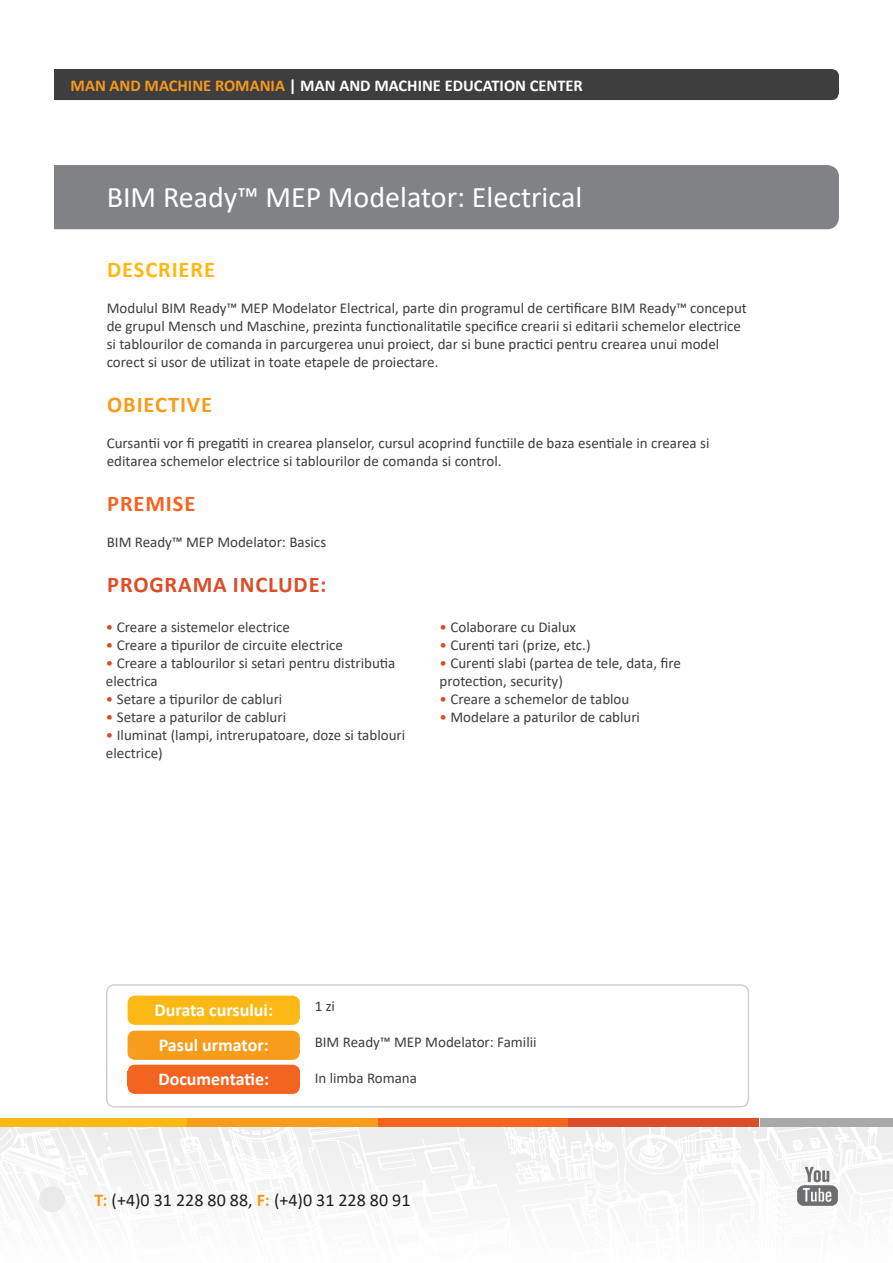
<style>
.page{position:relative;width:893px;height:1263px;background:#fff}
.page>*{position:absolute;margin:0;border:0;box-sizing:border-box;transform-origin:0 0}
.t1{font:30px "Calibri";color:#fff}
.t2{font:700 22.5px "Calibri";letter-spacing:.04em;color:#dc4c27}
.t3{font:700 22.5px "Calibri";letter-spacing:.04em;color:#fcb814}
.t4{font:700 22.5px "Calibri";letter-spacing:.04em;color:#f89c1c}
.t5{font:700 22.5px "Calibri";letter-spacing:.04em;color:#f36421}
.t6{font:700 18px "Calibri";color:#fff}
.t7{font:18px "Calibri";color:#231f20}
.t8{font:700 16.5px "Calibri";color:#fff}
.t9{font:15px/18px "Calibri";color:#3e3e3f}
.s1{color:#f7981d}
.s2{color:#dc4c27}
.s3{font-weight:700;color:#f7981d}
</style>
<div class="page">
<svg style="left:0;top:1122px;width:893px;height:91px"></svg>
<div style="left:39px;top:1186px;width:26px;height:26px;background:#e6e7e9;border-radius:50%"></div>
<div style="left:0;top:1118px;width:187px;height:9px;background:#fcb814"></div>
<div style="left:187px;top:1118px;width:191px;height:9px;background:#f89c1c"></div>
<div style="left:378px;top:1118px;width:191px;height:9px;background:#f36421"></div>
<div style="left:569px;top:1118px;width:190px;height:9px;background:#dc4c27"></div>
<div style="left:760px;top:1118px;width:133px;height:9px;background:#a8a9ad"></div>
<img style="left:797px;top:1165px;width:42px;height:43px">
<div style="left:54px;top:69px;width:785px;height:31px;background:#3e3e3f"></div>
<div style="left:54px;top:165px;width:785px;height:64px;background:#808285"></div>
<div style="left:128px;top:996px;width:172px;height:29px;background:#fcb814;border-radius:8px"></div>
<div style="left:128px;top:1030px;width:172px;height:30px;background:#f89c1c;border-radius:8px"></div>
<div style="left:106px;top:984px;width:643px;height:123px;border:2px solid #d1d2d4;border-radius:8px"></div>
<div style="left:128px;top:1065px;width:172px;height:29px;background:#f36421;border-radius:8px"></div>
<p class="t8" style="left:71px;top:74px;width:514px"><span class="s1">MAN AND MACHINE ROMANIA</span> | MAN AND MACHINE EDUCATION CENTER</p>
<p class="t1" style="left:107px;top:176px;width:477px">BIM Ready™ MEP Modelator: Electrical</p>
<p class="t3" style="left:107px;top:253px;width:109px">DESCRIERE</p>
<p class="t9" style="left:107px;top:298px;width:642px">Modulul BIM Ready™ MEP Modelator Electrical, parte din programul de certificare BIM Ready™ conceput de grupul Mensch und Maschine, prezinta functionalitatile specifice crearii si editarii schemelor electrice si tablourilor de comanda in parcurgerea unui proiect, dar si bune practici pentru crearea unui model corect si usor de utilizat in toate etapele de proiectare.</p>
<p class="t4" style="left:107px;top:388px;width:106px">OBIECTIVE</p>
<p class="t9" style="left:107px;top:433px;width:604px">Cursantii vor fi pregatiti in crearea planselor, cursul acoprind functiile de baza esentiale in crearea si editarea schemelor electrice si tablourilor de comanda si control.</p>
<p class="t5" style="left:107px;top:487px;width:90px">PREMISE</p>
<p class="t9" style="left:107px;top:532px;width:221px">BIM Ready™ MEP Modelator: Basics</p>
<p class="t2" style="left:107px;top:568px;width:221px">PROGRAMA INCLUDE:</p>
<p class="t9" style="left:106px;top:618px;width:185px"><span class="s2">•</span> Creare a sistemelor electrice</p>
<p class="t9" style="left:106px;top:636px;width:238px"><span class="s2">•</span> Creare a tipurilor de circuite electrice</p>
<p class="t9" style="left:106px;top:654px;width:291px"><span class="s2">•</span> Creare a tablourilor si setari pentru distributia electrica</p>
<p class="t9" style="left:106px;top:690px;width:178px"><span class="s2">•</span> Setare a tipurilor de cabluri</p>
<p class="t9" style="left:106px;top:708px;width:182px"><span class="s2">•</span> Setare a paturilor de cabluri</p>
<p class="t9" style="left:106px;top:726px;width:301px"><span class="s2">•</span> Iluminat (lampi, intrerupatoare, doze si tablouri electrice)</p>
<p class="t9" style="left:440px;top:618px;width:138px"><span class="s2">•</span> Colaborare cu Dialux</p>
<p class="t9" style="left:440px;top:636px;width:152px"><span class="s2">•</span> Curenti tari (prize, etc.)</p>
<p class="t9" style="left:440px;top:654px;width:243px"><span class="s2">•</span> Curenti slabi (partea de tele, data, fire protection, security)</p>
<p class="t9" style="left:440px;top:690px;width:191px"><span class="s2">•</span> Creare a schemelor de tablou</p>
<p class="t9" style="left:440px;top:708px;width:202px"><span class="s2">•</span> Modelare a paturilor de cabluri</p>
<p class="t6" style="left:155px;top:997px;width:120px">Durata cursului:</p>
<p class="t6" style="left:159px;top:1032px;width:111px">Pasul urmator:</p>
<p class="t9" style="left:315px;top:996px;width:22px">1 zi</p>
<p class="t9" style="left:315px;top:1032px;width:223px">BIM Ready™ MEP Modelator: Familii</p>
<p class="t6" style="left:158px;top:1066px;width:112px">Documentatie:</p>
<p class="t9" style="left:315px;top:1068px;width:104px">In limba Romana</p>
<p class="t7" style="left:94px;top:1187px;width:318px"><span class="s3">T:</span> (+4)0 31 228 80 88, <span class="s3">F:</span> (+4)0 31 228 80 91</p>
</div>
